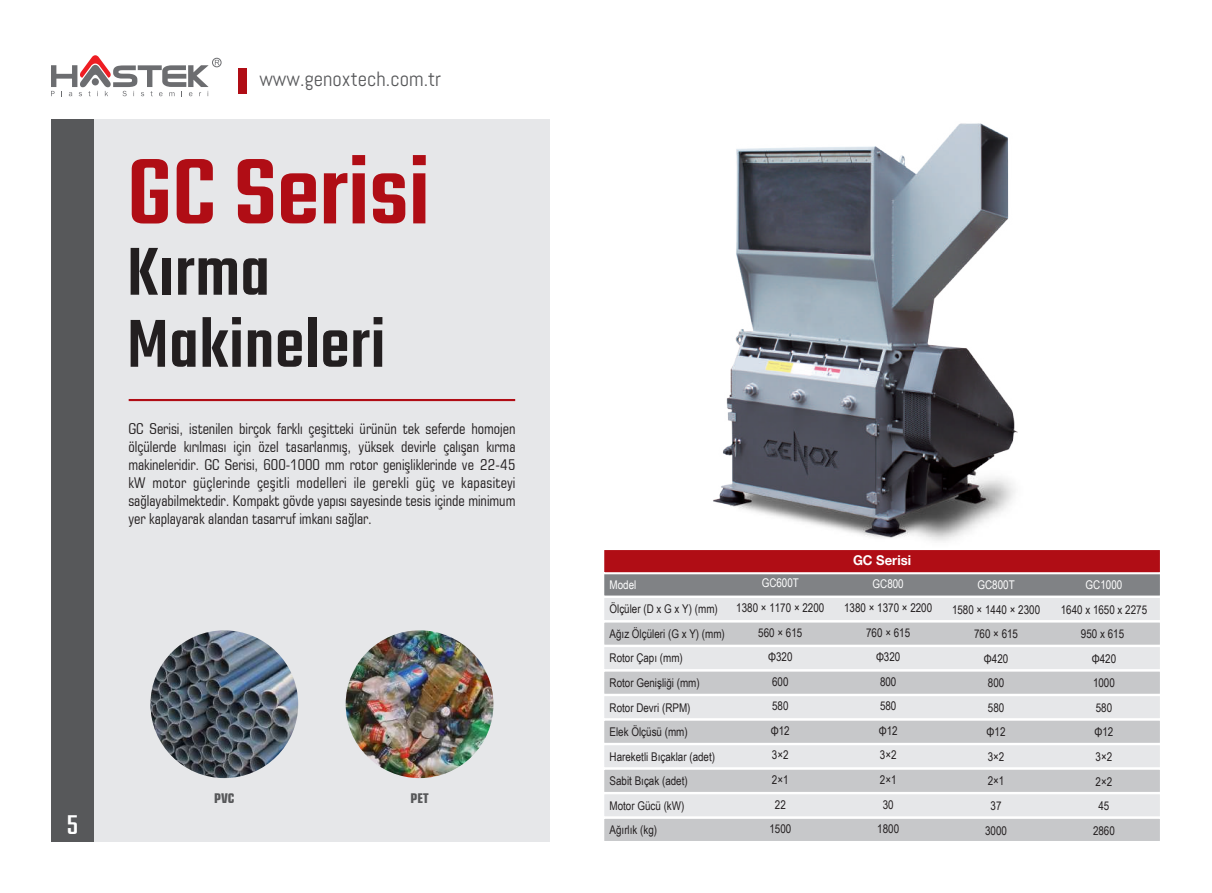
<style>
.page{position:relative;width:1212px;height:893px;background:#fff}
.page>*{position:absolute;margin:0;border:0;box-sizing:border-box;transform-origin:0 0}
.t1{font:500 102px "Teko";color:#b00d15;scale:1.06 1}
.t2{font:500 74.25px/72px "Teko";letter-spacing:.01em;color:#231f20}
.t3{font:30px "Teko";color:#fff;scale:1.06 1}
.t4{font:20.55px "Abel";color:#57585a}
.t5{font:condensed 14.85px/18px "Square 721 BT";color:#231f20;text-align:justify}
.t6{font:700 13.5px "Helvetica Neue";color:#fff}
.t7{font:700 condensed 13.5px "Square 721 BT";color:#57585a}
.t8{font:12px/24.6px "Arial Narrow";color:#231f20;text-align:center}
.t9{font:12px "Arial Narrow";color:#fff}
</style>
<div class="page">
<div style="left:86px;top:119px;width:463px;height:723px;background:#e6e7e9"></div>
<div style="left:51px;top:119px;width:43px;height:723px;background:#57585a"></div>
<hr style="left:129px;top:399px;width:386px;height:2px;background:#b00d15">
<img style="left:713px;top:123px;width:305px;height:418px">
<div style="left:602px;top:571px;width:560px;height:27px;background:#808285"></div>
<div style="left:602px;top:596px;width:560px;height:26px;background:#e6e7e9;border:2px solid #fff"></div>
<div style="left:602px;top:645px;width:560px;height:26px;background:#e6e7e9"></div>
<div style="left:602px;top:694px;width:560px;height:26px;background:#e6e7e9;border:2px solid #fff"></div>
<div style="left:602px;top:743px;width:560px;height:26px;background:#e6e7e9;border:2px solid #fff"></div>
<div style="left:602px;top:792px;width:560px;height:26px;background:#e6e7e9;border:2px solid #fff"></div>
<div style="left:602px;top:620px;width:560px;height:27px;background:#c7c8ca;border:2px solid #fff"></div>
<div style="left:602px;top:669px;width:560px;height:27px;background:#c7c8ca;border:2px solid #fff"></div>
<div style="left:602px;top:719px;width:560px;height:26px;background:#c7c8ca;border:2px solid #fff"></div>
<div style="left:602px;top:768px;width:560px;height:26px;background:#c7c8ca;border:2px solid #fff"></div>
<div style="left:602px;top:817px;width:560px;height:26px;background:#c7c8ca;border:2px solid #fff"></div>
<div style="left:602px;top:548px;width:560px;height:26px;background:#b00d15;border:2px solid #fff"></div>
<img style="left:150px;top:630px;width:148px;height:148px;border-radius:74px">
<img style="left:346px;top:630px;width:147px;height:148px;border-radius:74px">
<svg style="left:51px;top:55px;width:158px;height:41px"></svg>
<div style="left:212px;top:58px;width:9px;height:9px;border:1px solid #6c6d70;border-radius:50%"></div>
<svg style="left:215px;top:60px;width:5px;height:5px"></svg>
<div style="left:238px;top:68px;width:8px;height:26px;background:#b00d15"></div>
<h3 class="t4" style="left:259px;top:66px;width:183px">www.genoxtech.com.tr</h3>
<h1 class="t1" style="left:127px;top:133px;width:287px">GC Serisi</h1>
<h2 class="t2" style="left:127px;top:241px;width:260px">Kırma<br>Makineleri</h2>
<p class="t5" style="left:128px;top:419px;width:389px">GC Serisi, istenilen birçok farklı çeşitteki ürünün tek seferde homojen ölçülerde kırılması için özel tasarlanmış, yüksek devirle çalışan kırma makineleridir. GC Serisi, 600-1000 mm rotor genişliklerinde ve 22-45 kW motor güçlerinde çeşitli modelleri ile gerekli güç ve kapasiteyi sağlayabilmektedir. Kompakt gövde yapısı sayesinde tesis içinde minimum yer kaplayarak alandan tasarruf imkanı sağlar.</p>
<p class="t6" style="left:853px;top:552px;width:60px">GC Serisi</p>
<p class="t9" style="left:762px;top:574px;width:39px">GC600T</p>
<p class="t8" style="left:736px;top:595px;width:90px">1380 × 1170 × 2200<br>560 × 615<br>Φ320<br>600<br>580<br>Φ12<br>3×2<br>2×1<br>22<br>1500</p>
<p class="t9" style="left:872px;top:574px;width:33px">GC800</p>
<p class="t8" style="left:844px;top:595px;width:90px">1380 × 1370 × 2200<br>760 × 615<br>Φ320<br>800<br>580<br>Φ12<br>3×2<br>2×1<br>30<br>1800</p>
<p class="t9" style="left:609px;top:576px;width:28px">Model</p>
<p class="t8" style="left:609px;top:596px;width:117px;text-align:left">Ölçüler (D x G x Y) (mm)<br>Ağız Ölçüleri (G x Y) (mm)<br>Rotor Çapı (mm)<br>Rotor Genişliği (mm)<br>Rotor Devri (RPM)<br>Elek Ölçüsü (mm)<br>Hareketli Bıçaklar (adet)<br>Sabit Bıçak (adet)<br>Motor Gücü (kW)<br>Ağırlık (kg)</p>
<p class="t9" style="left:977px;top:576px;width:39px">GC800T</p>
<p class="t8" style="left:952px;top:596px;width:90px">1580 × 1440 × 2300<br>760 × 615<br>Φ420<br>800<br>580<br>Φ12<br>3×2<br>2×1<br>37<br>3000</p>
<p class="t9" style="left:1085px;top:576px;width:38px">GC1000</p>
<p class="t8" style="left:1061px;top:597px;width:88px">1640 x 1650 x 2275<br>950 x 615<br>Φ420<br>1000<br>580<br>Φ12<br>3×2<br>2×2<br>45</p>
<p class="t7" style="left:214px;top:790px;width:22px">PVC</p>
<p class="t7" style="left:411px;top:790px;width:19px">PET</p>
<h3 class="t3" style="left:67px;top:807px;width:12px">5</h3>
<p class="t8" style="left:1093px;top:818px;width:23px">2860</p>
</div>
